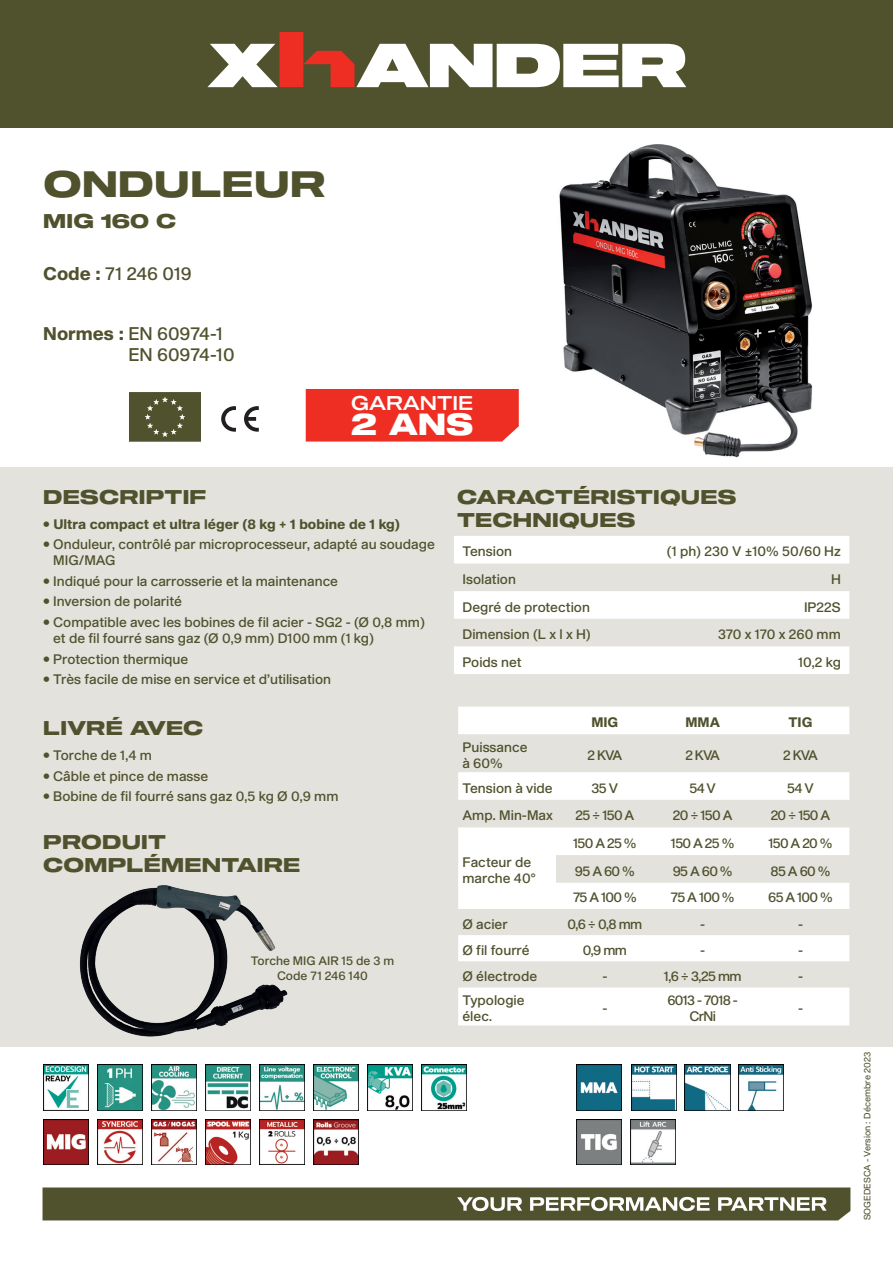
<style>
.page{position:relative;width:893px;height:1263px;background:#fff}
.page>*{position:absolute;margin:0;border:0;box-sizing:border-box;transform-origin:0 0}
.t1{font:36px "Shapiro 75 Heavy Extd";letter-spacing:.01em;color:#50512d}
.t2{font:30px "Shapiro 85 Super Heavy Wide";color:#fff}
.t3{font:19.5px/22.5px "Shapiro 75 Heavy Extd";letter-spacing:.01em;color:#50512d}
.t4{font:19.5px "Shapiro 55 Middle Wide";letter-spacing:-.005em;color:#fff}
.t5{font:18px/21.6px "Shapiro 55 Middle";color:#50512d}
.t6{font:13.5px/16.2px "Shapiro 55 Middle";color:#50512d}
.t7{font:800 13.5px "Shapiro 75";color:#50512d}
.t8{font:13.5px "Shapiro 55 Middle";letter-spacing:-.05em;color:#50512d}
.t9{font:12px/14.4px "Shapiro 55 Middle";color:#50512d;text-align:center}
.t10{font:9px "Shapiro 45 Welter";color:#50512d}
.s1{font-family:"Shapiro 75";font-weight:800}
</style>
<div class="page">
<svg style="left:43px;top:1187px;width:807px;height:33px;background:#636444"></svg>
<div style="left:0;top:0;width:893px;height:128px;background:#50512d"></div>
<svg style="left:207px;top:32px;width:479px;height:55px"></svg>
<div style="left:0;top:468px;width:893px;height:579px;background:#e3e2dc"></div>
<svg style="left:454px;top:536px;width:395px;height:138px;fill:#fff"></svg>
<svg style="left:458px;top:706px;width:391px;height:319px;fill:#fff"></svg>
<div style="left:458px;top:772px;width:391px;height:28px;background:#fff"></div>
<div style="left:306px;top:389px;width:213px;height:53px;background:#ee2e22"></div>
<svg style="left:129px;top:392px;width:72px;height:50px;background:#585937"></svg>
<svg style="left:221px;top:406px;width:15px;height:26px"></svg>
<svg style="left:244px;top:406px;width:15px;height:26px"></svg>
<img style="left:559px;top:144px;width:254px;height:314px">
<img style="left:43px;top:1119px;width:45px;height:45px">
<img style="left:97px;top:1065px;width:46px;height:45px">
<img style="left:205px;top:1065px;width:46px;height:45px">
<img style="left:576px;top:1119px;width:46px;height:45px">
<img style="left:630px;top:1119px;width:46px;height:45px">
<img style="left:43px;top:1065px;width:45px;height:45px">
<img style="left:259px;top:1065px;width:46px;height:45px">
<img style="left:151px;top:1065px;width:46px;height:45px">
<img style="left:97px;top:1119px;width:46px;height:45px">
<img style="left:313px;top:1065px;width:46px;height:45px">
<img style="left:367px;top:1065px;width:46px;height:45px">
<img style="left:421px;top:1065px;width:45px;height:45px">
<img style="left:151px;top:1119px;width:46px;height:45px">
<img style="left:577px;top:1065px;width:45px;height:45px">
<img style="left:631px;top:1065px;width:45px;height:45px">
<img style="left:685px;top:1065px;width:45px;height:45px">
<img style="left:738px;top:1065px;width:46px;height:45px">
<img style="left:205px;top:1119px;width:46px;height:45px">
<img style="left:259px;top:1119px;width:46px;height:45px">
<img style="left:313px;top:1119px;width:46px;height:45px">
<img style="left:80px;top:885px;width:208px;height:152px">
<h1 class="t1" style="left:43px;top:159px;width:284px">ONDULEUR</h1>
<h3 class="t3" style="left:43px;top:211px;width:135px">MIG 160 C</h3>
<h3 class="t5" style="left:43px;top:263px;width:150px"><span class="s1">Code :</span> 71 246 019</h3>
<h3 class="t5" style="left:128px;top:323px;width:108px;text-indent:-85px"><span class="s1">Normes :</span> EN 60974-1<br>EN 60974-10</h3>
<h3 class="t4" style="left:351px;top:389px;width:124px">GARANTIE</h3>
<h2 class="t2" style="left:351px;top:403px;width:124px">2 ANS</h2>
<h3 class="t3" style="left:43px;top:487px;width:165px">DESCRIPTIF</h3>
<p class="t7" style="left:43px;top:514px;width:358px">• Ultra compact et ultra léger (8 kg 1+ bobine de 1 kg(</p>
<p class="t6" style="left:53px;top:537px;width:383px;text-indent:-10px">• Onduleur, contrôlé par microprocesseur, adapté au soudage<br>MIG/MAG</p>
<p class="t6" style="left:43px;top:574px;width:296px">• Indiqué pour la carrosserie et la maintenance</p>
<p class="t6" style="left:43px;top:594px;width:140px">• Inversion de polarité</p>
<p class="t6" style="left:53px;top:614px;width:373px;text-indent:-10px">• Compatible avec les bobines de fil acier - SG -2 Ø( 0,8 mm( et de fil fourré sans gaz Ø( 0,9 mm) D100 mm (1 kg(</p>
<p class="t6" style="left:43px;top:651px;width:147px">• Protection thermique</p>
<p class="t6" style="left:43px;top:672px;width:289px">• Très facile de mise en service et d’utilisation</p>
<h3 class="t3" style="left:43px;top:718px;width:162px">LIVRÉ AVEC</h3>
<p class="t6" style="left:43px;top:748px;width:110px">• Torche de 1,4 m</p>
<p class="t6" style="left:43px;top:768px;width:167px">• Câble et pince de masse</p>
<p class="t6" style="left:43px;top:789px;width:297px">• Bobine de fil fourré sans gaz 0,5 kg Ø 0,9 mm</p>
<h3 class="t3" style="left:43px;top:832px;width:259px">PRODUIT<br>COMPLÉMENTAIRE</h3>
<p class="t9" style="left:251px;top:954px;width:145px">Torche MIG AIR 15 de m3<br>Code 71 246 140</p>
<h3 class="t3" style="left:457px;top:487px;width:281px">CARACTÉRISTIQUES<br>TECHNIQUES</h3>
<p class="t6" style="left:667px;top:544px;width:176px">1( ph) 230 V ±10% 50/60 Hz</p>
<p class="t6" style="left:462px;top:544px;width:51px">Tension</p>
<p class="t6" style="left:462px;top:572px;width:55px">Isolation</p>
<p class="t6" style="left:831px;top:572px;width:11px">H</p>
<p class="t6" style="left:462px;top:599px;width:129px">Degré de protection</p>
<p class="t6" style="left:804px;top:599px;width:38px">IP22S</p>
<p class="t6" style="left:462px;top:627px;width:130px">Dimension ( L Hxlx )</p>
<p class="t6" style="left:718px;top:627px;width:124px">370 x 170 x 260 mm</p>
<p class="t6" style="left:462px;top:654px;width:61px">Poids net</p>
<p class="t6" style="left:798px;top:654px;width:44px">10,2 kg</p>
<p class="t7" style="left:591px;top:712px;width:28px">MIG</p>
<p class="t7" style="left:685px;top:712px;width:36px">MMA</p>
<p class="t7" style="left:789px;top:712px;width:25px">TIG</p>
<p class="t6" style="left:462px;top:739px;width:67px">Puissance</p>
<p class="t6" style="left:462px;top:755px;width:42px">à 60%</p>
<p class="t6" style="left:587px;top:747px;width:36px">2 KVA</p>
<p class="t6" style="left:685px;top:747px;width:36px">2 KVA</p>
<p class="t6" style="left:783px;top:747px;width:36px">2 KVA</p>
<p class="t6" style="left:462px;top:780px;width:92px">Tension à vide</p>
<p class="t6" style="left:592px;top:780px;width:28px">35V</p>
<p class="t6" style="left:689px;top:780px;width:28px">54V</p>
<p class="t6" style="left:787px;top:780px;width:28px">54V</p>
<p class="t6" style="left:462px;top:808px;width:92px">Amp. Min-Max</p>
<p class="t6" style="left:462px;top:854px;width:75px">Facteur de marche 40°</p>
<p class="t6" style="left:575px;top:808px;width:60px">25 ÷ 150 A</p>
<p class="t6" style="left:573px;top:835px;width:65px">150A25%</p>
<p class="t6" style="left:575px;top:863px;width:61px">95A60%</p>
<p class="t6" style="left:673px;top:808px;width:61px">20 ÷ 150 A</p>
<p class="t6" style="left:771px;top:808px;width:61px">20 ÷ 150 A</p>
<p class="t6" style="left:671px;top:835px;width:65px">150A25%</p>
<p class="t6" style="left:768px;top:835px;width:66px">150A20%</p>
<p class="t6" style="left:673px;top:863px;width:61px">95A60%</p>
<p class="t6" style="left:770px;top:863px;width:61px">85A60%</p>
<p class="t6" style="left:573px;top:890px;width:65px">75 A 100 %</p>
<p class="t6" style="left:671px;top:890px;width:65px">75 A 100 %</p>
<p class="t6" style="left:768px;top:890px;width:66px">65 A 100 %</p>
<p class="t6" style="left:462px;top:916px;width:47px">Ø acier</p>
<p class="t6" style="left:567px;top:916px;width:76px">0,6 ÷ 0,8 mm</p>
<p class="t6" style="left:700px;top:916px;width:7px">-</p>
<p class="t6" style="left:798px;top:916px;width:7px">-</p>
<p class="t6" style="left:462px;top:942px;width:69px">Ø fil fourré</p>
<p class="t6" style="left:583px;top:942px;width:46px">0,9 mm</p>
<p class="t6" style="left:700px;top:942px;width:7px">-</p>
<p class="t6" style="left:798px;top:942px;width:7px">-</p>
<p class="t6" style="left:462px;top:965px;width:76px;line-height:24px">Ø électrode<br>Typologie</p>
<p class="t6" style="left:462px;top:1009px;width:32px">élec.</p>
<p class="t6" style="left:602px;top:969px;width:7px">-</p>
<p class="t6" style="left:602px;top:1001px;width:7px">-</p>
<p class="t6" style="left:664px;top:969px;width:79px">1,6 ÷ 3,25 mm</p>
<p class="t8" style="left:667px;top:990px;width:72px">6013 - 7018 -</p>
<p class="t6" style="left:689px;top:1009px;width:28px">CrNi</p>
<p class="t6" style="left:798px;top:969px;width:7px">-</p>
<p class="t6" style="left:798px;top:1001px;width:7px">-</p>
<p class="t10" style="left:861px;top:1220px;width:170px;rotate:-90deg">SOGEDESCA - Version : Décembre 2023</p>
</div>
